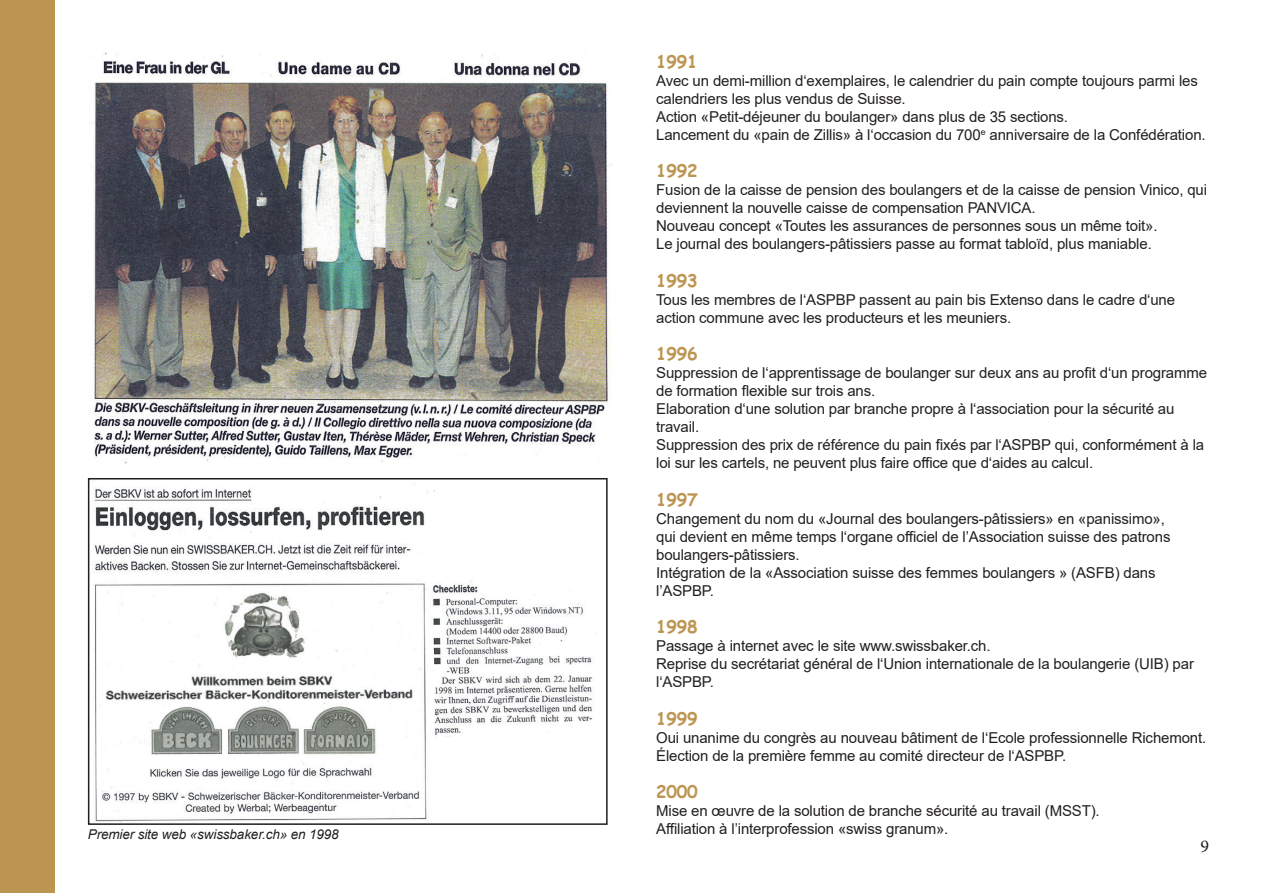
<style>
.page{position:relative;width:1263px;height:893px;background:#fff}
.page>*{position:absolute;margin:0;border:0;box-sizing:border-box;transform-origin:0 0}
.t1{font:18px "Minion Pro";color:#231f20}
.t2{font:700 17.25px "Comic Sans MS";letter-spacing:-.01em;color:#bc9551}
.t3{font:15px/18px "Arial";letter-spacing:-.01em;color:#231f20}
.t4{font:italic 13.5px "Arial";letter-spacing:-.01em;color:#231f20}
</style>
<div class="page">
<div style="left:0;top:0;width:54px;height:893px;background:#bc9551"></div>
<img style="left:90px;top:52px;width:522px;height:412px">
<img style="left:94px;top:482px;width:502px;height:340px">
<div style="left:88px;top:478px;width:520px;height:347px;border:2px solid #231f20"></div>
<p class="t4" style="left:88px;top:826px;width:252px">Premier site web «swissbaker.ch» en 1998</p>
<p class="t2" style="left:656px;top:49px;width:43px">1991</p>
<p class="t3" style="left:656px;top:71px;width:551px">Avec un demi-million d‘exemplaires, le calendrier du pain compte toujours parmi les calendriers les plus vendus de Suisse.<br>Action «Petit-déjeuner du boulanger» dans plus de 35 sections.<br>Lancement du «pain de Zillis» à l‘occasion du 700<sup>e</sup> anniversaire de la Confédération.</p>
<p class="t2" style="left:656px;top:158px;width:43px">1992</p>
<p class="t3" style="left:656px;top:181px;width:552px">Fusion de la caisse de pension des boulangers et de la caisse de pension Vinico, qui deviennent la nouvelle caisse de compensation PANVICA.<br>Nouveau concept «Toutes les assurances de personnes sous un même toit».<br>Le journal des boulangers-pâtissiers passe au format tabloïd, plus maniable.</p>
<p class="t2" style="left:656px;top:268px;width:43px">1993</p>
<p class="t3" style="left:656px;top:290px;width:520px">Tous les membres de l‘ASPBP passent au pain bis Extenso dans le cadre d‘une action commune avec les producteurs et les meuniers.</p>
<p class="t2" style="left:656px;top:341px;width:43px">1996</p>
<p class="t3" style="left:656px;top:364px;width:552px">Suppression de l‘apprentissage de boulanger sur deux ans au profit d‘un programme de formation flexible sur trois ans.<br>Elaboration d‘une solution par branche propre à l‘association pour la sécurité au travail.<br>Suppression des prix de référence du pain fixés par l‘ASPBP qui, conformément à la loi sur les cartels, ne peuvent plus faire office que d‘aides au calcul.</p>
<p class="t2" style="left:656px;top:487px;width:43px">1997</p>
<p class="t3" style="left:656px;top:509px;width:516px">Changement du nom du «Journal des boulangers-pâtissiers» en «panissimo», qui devient en même temps l‘organe officiel de l’Association suisse des patrons boulangers-pâtissiers.<br>Intégration de la «Association suisse des femmes boulangers » (ASFB) dans l’ASPBP.</p>
<p class="t2" style="left:656px;top:614px;width:43px">1998</p>
<p class="t3" style="left:656px;top:637px;width:539px">Passage à internet avec le site www.swissbaker.ch.<br>Reprise du secrétariat général de l‘Union internationale de la boulangerie (UIB) par l‘ASPBP.</p>
<p class="t2" style="left:656px;top:706px;width:43px">1999</p>
<p class="t3" style="left:656px;top:728px;width:552px">Oui unanime du congrès au nouveau bâtiment de l‘Ecole professionnelle Richemont.<br>Élection de la première femme au comité directeur de l‘ASPBP.</p>
<p class="t2" style="left:656px;top:779px;width:43px">2000</p>
<p class="t3" style="left:656px;top:802px;width:445px">Mise en œuvre de la solution de branche sécurité au travail (MSST).<br>Affiliation à l’interprofession «swiss granum».</p>
<p class="t1" style="left:1200px;top:834px;width:10px">9</p>
</div>
